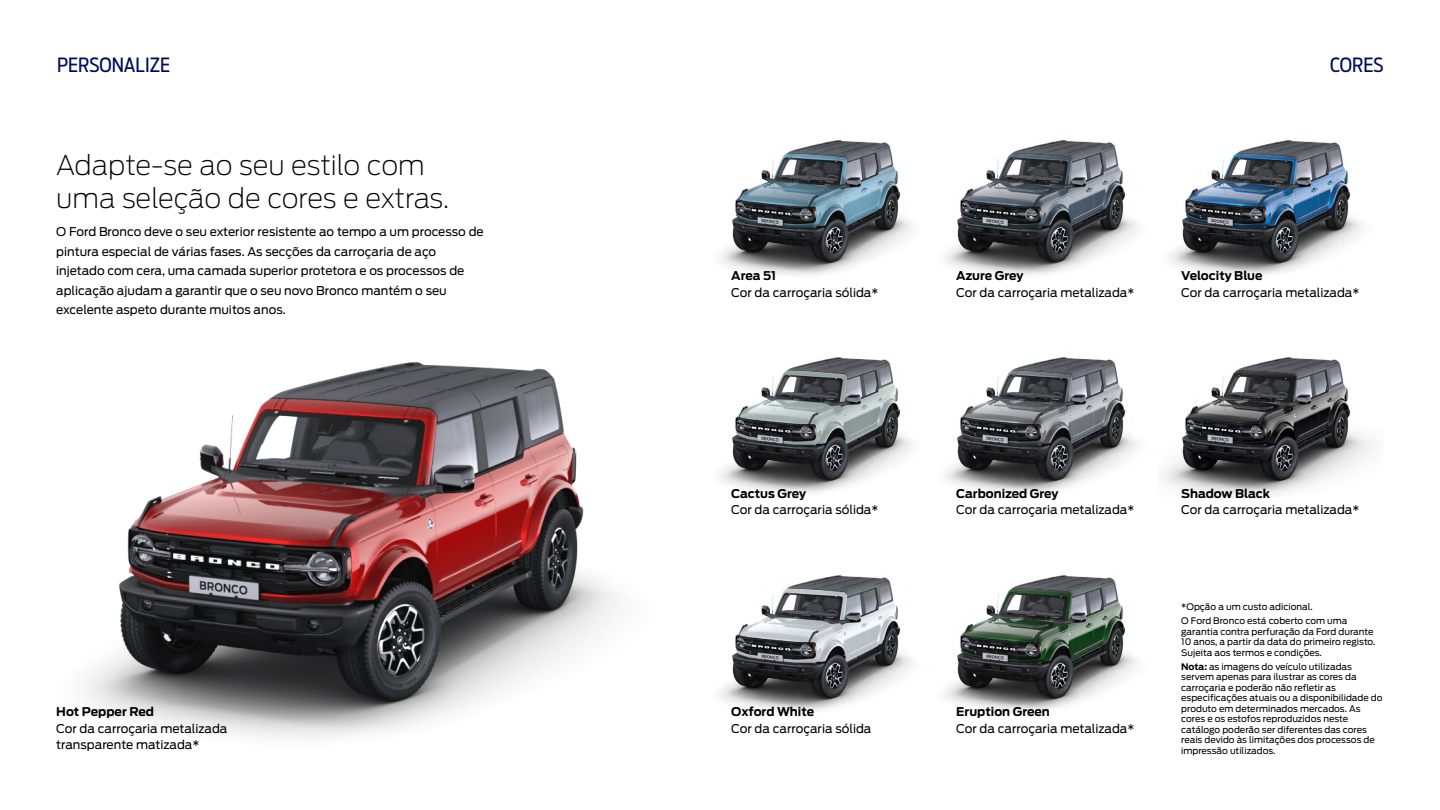
<style>
.page{position:relative;width:1440px;height:810px;background:#fff}
.page>*{position:absolute;margin:0;border:0;box-sizing:border-box;transform-origin:0 0}
.t1{font:200 27px/33px "Ford Antenna";letter-spacing:-.005em;color:#000}
.t2{font:19.5px "Ford Antenna Cond";color:#00095b}
.t3{font:12px/19.5px "Ford Antenna";color:#000}
.t4{font:700 12px "Ford Antenna";color:#000}
.t5{font:9px/10.5px "Ford Antenna";color:#000}
.s1{font-weight:700}
</style>
<div class="page">
<img style="left:84px;top:362px;width:537px;height:376px">
<img style="left:720px;top:140px;width:642px;height:136px">
<img style="left:720px;top:357px;width:653px;height:139px">
<img style="left:720px;top:575px;width:417px;height:136px">
<h2 class="t2" style="left:57px;top:48px;width:115px">PERSONALIZE</h2>
<h1 class="t1" style="left:56px;top:146px;width:395px">Adapte-se ao seu estilo com uma seleção de cores e extras.</h1>
<p class="t3" style="left:56px;top:221px;width:429px">O Ford Bronco deve o seu exterior resistente ao tempo a um processo de pintura especial de várias fases. As secções da carroçaria de aço injetado com cera, uma camada superior protetora e os processos de aplicação ajudam a garantir que o seu novo Bronco mantém o seu excelente aspeto durante muitos anos.</p>
<p class="t4" style="left:56px;top:701px;width:99px">Hot Pepper Red</p>
<p class="t3" style="left:56px;top:719px;width:173px;line-height:16.5px">Cor da carroçaria metalizada transparente matizada*</p>
<h2 class="t2" style="left:1330px;top:48px;width:55px">CORES</h2>
<p class="t4" style="left:731px;top:265px;width:46px">Area 51</p>
<p class="t3" style="left:731px;top:281px;width:149px">Cor da carroçaria sólida*</p>
<p class="t4" style="left:956px;top:265px;width:69px">Azure Grey</p>
<p class="t3" style="left:956px;top:281px;width:180px">Cor da carroçaria metalizada*</p>
<p class="t4" style="left:1181px;top:265px;width:83px">Velocity Blue</p>
<p class="t3" style="left:1181px;top:281px;width:180px">Cor da carroçaria metalizada*</p>
<p class="t4" style="left:731px;top:483px;width:76px">Cactus Grey</p>
<p class="t3" style="left:731px;top:499px;width:149px">Cor da carroçaria sólida*</p>
<p class="t4" style="left:956px;top:483px;width:104px">Carbonized Grey</p>
<p class="t3" style="left:956px;top:499px;width:180px">Cor da carroçaria metalizada*</p>
<p class="t4" style="left:1181px;top:483px;width:91px">Shadow Black</p>
<p class="t3" style="left:1181px;top:499px;width:180px">Cor da carroçaria metalizada*</p>
<p class="t4" style="left:731px;top:701px;width:84px">Oxford White</p>
<p class="t3" style="left:731px;top:717px;width:142px">Cor da carroçaria sólida</p>
<p class="t4" style="left:956px;top:701px;width:95px">Eruption Green</p>
<p class="t3" style="left:956px;top:717px;width:180px">Cor da carroçaria metalizada*</p>
<p class="t5" style="left:1181px;top:598px;width:168px;line-height:14.2px">*Opção a um custo adicional.<br>O Ford Bronco está coberto com uma</p>
<p class="t5" style="left:1181px;top:625px;width:196px">garantia contra perfuração da Ford durante<br>10 anos, a partir da data do primeiro registo.<br>Sujeita aos termos e condições.</p>
<p class="t5" style="left:1181px;top:660px;width:203px"><span class="s1">Nota:</span> as imagens do veículo utilizadas servem apenas para ilustrar as cores da carroçaria e poderão não refletir as especificações atuais ou a disponibilidade do produto em determinados mercados. As cores e os estofos reproduzidos neste catálogo poderão ser diferentes das cores reais devido às limitações dos processos de impressão utilizados.</p>
</div>
